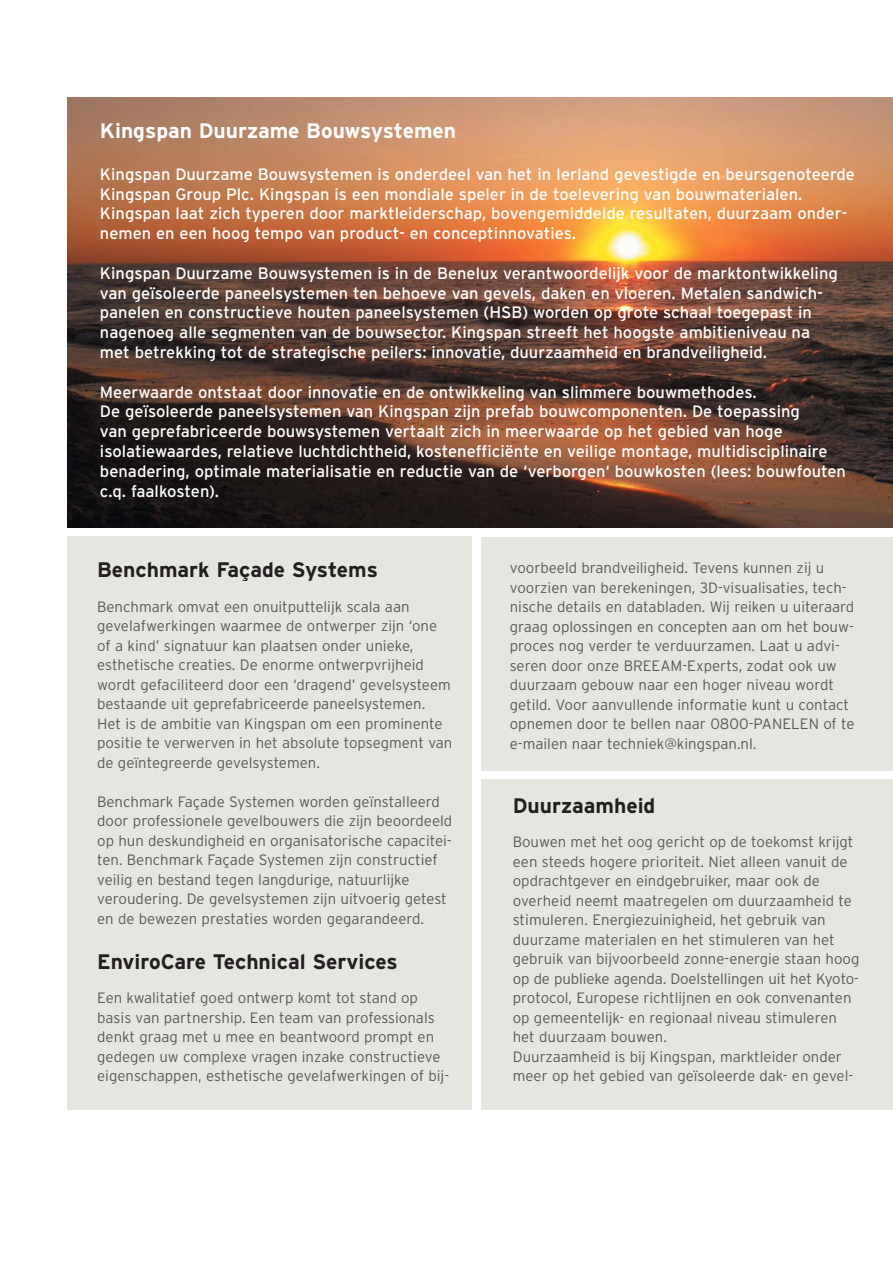
<style>
.page{position:relative;width:893px;height:1263px;background:#fff}
.page>*{position:absolute;margin:0;border:0;box-sizing:border-box;transform-origin:0 0}
.t1{font:700 21px "Interstate";color:#231f20}
.t2{font:700 21px "Interstate";color:#fff}
.t3{font:16.5px/19.8px "Interstate";color:#fff}
.t4{font:300 15px/19.5px "Interstate";color:#58595b}
</style>
<div class="page">
<div style="left:68px;top:537px;width:404px;height:573px;background:#e6e6e1"></div>
<div style="left:482px;top:537px;width:410px;height:233px;background:#e6e6e1"></div>
<div style="left:482px;top:779px;width:410px;height:331px;background:#e6e6e1"></div>
<img style="left:68px;top:98px;width:824px;height:429px">
<h1 class="t2" style="left:100px;top:123px;width:357px">Kingspan Duurzame Bouwsystemen</h1>
<p class="t3" style="left:100px;top:166px;width:756px">Kingspan Duurzame Bouwsystemen is onderdeel van het in Ierland gevestigde en beursgenoteerde Kingspan Group Plc. Kingspan is een mondiale speler in de toelevering van bouwmaterialen.<br>Kingspan laat zich typeren door marktleiderschap, bovengemiddelde resultaten, duurzaam onder&shy;nemen en een hoog tempo van product- en conceptinnovaties.</p>
<p class="t3" style="left:100px;top:265px;width:739px">Kingspan Duurzame Bouwsystemen is in de Benelux verantwoordelijk voor de marktontwikkeling van geïsoleerde paneelsystemen ten behoeve van gevels, daken en vloeren. Metalen sandwich&shy;panelen en constructieve houten paneelsystemen (HSB) worden op grote schaal toegepast in nagenoeg alle segmenten van de bouwsector. Kingspan streeft het hoogste ambitieniveau na met betrekking tot de strategische peilers: innovatie, duurzaamheid en brandveiligheid.</p>
<p class="t3" style="left:100px;top:384px;width:747px">Meerwaarde ontstaat door innovatie en de ontwikkeling van slimmere bouwmethodes.<br>De geïsoleerde paneelsystemen van Kingspan zijn prefab bouwcomponenten. De toepassing<br>van geprefabriceerde bouwsystemen vertaalt zich in meerwaarde op het gebied van hoge isolatiewaardes, relatieve luchtdichtheid, kostenefficiënte en veilige montage, multidisciplinaire benadering, optimale materialisatie en reductie van de ‘verborgen‘ bouwkosten (lees: bouwfouten c.q. faalkosten).</p>
<h1 class="t1" style="left:97px;top:562px;width:282px">Benchmark Façade Systems</h1>
<p class="t4" style="left:97px;top:598px;width:356px">Benchmark omvat een onuitputtelijk scala aan gevelafwerkingen waarmee de ontwerper zijn ‘one of a kind’ signatuur kan plaatsen onder unieke, esthetische creaties. De enorme ontwerpvrijheid wordt gefaciliteerd door een ‘dragend’ gevelsysteem bestaande uit geprefabriceerde paneelsystemen.<br>Het is de ambitie van Kingspan om een prominente positie te verwerven in het absolute topsegment van de geïntegreerde gevelsystemen.</p>
<p class="t4" style="left:97px;top:793px;width:356px">Benchmark Façade Systemen worden geïnstalleerd door professionele gevelbouwers die zijn beoordeeld op hun deskundigheid en organisatorische capacitei&shy;ten. Benchmark Façade Systemen zijn constructief veilig en bestand tegen langdurige, natuurlijke veroudering. De gevelsystemen zijn uitvoerig getest en de bewezen prestaties worden gegarandeerd.</p>
<h1 class="t1" style="left:97px;top:954px;width:302px">EnviroCare Technical Services</h1>
<p class="t4" style="left:97px;top:990px;width:353px">Een kwalitatief goed ontwerp komt tot stand op basis van partnership. Een team van professionals denkt graag met u mee en beantwoord prompt en gedegen uw complexe vragen inzake constructieve eigenschappen, esthetische gevelafwerkingen of bij-</p>
<p class="t4" style="left:510px;top:560px;width:346px">voorbeeld brandveiligheid. Tevens kunnen zij u voorzien van berekeningen, 3D-visualisaties, tech&shy;nische details en databladen. Wij reiken u uiteraard graag oplossingen en concepten aan om het bouw&shy;proces nog verder te verduurzamen. Laat u advi&shy;seren door onze BREEAM-Experts, zodat ook uw duurzaam gebouw naar een hoger niveau wordt getild. Voor aanvullende informatie kunt u contact opnemen door te bellen naar 0800-PANELEN of te e-mailen naar techniek@kingspan.nl.</p>
<h1 class="t1" style="left:513px;top:797px;width:144px">Duurzaamheid</h1>
<p class="t4" style="left:513px;top:834px;width:348px">Bouwen met het oog gericht op de toekomst krijgt een steeds hogere prioriteit. Niet alleen vanuit de opdrachtgever en eindgebruiker, maar ook de overheid neemt maatregelen om duurzaamheid te stimuleren. Energiezuinigheid, het gebruik van duurzame materialen en het stimuleren van het gebruik van bijvoorbeeld zonne-energie staan hoog op de publieke agenda. Doelstellingen uit het Kyoto&shy;protocol, Europese richtlijnen en ook convenanten op gemeentelijk- en regionaal niveau stimuleren het duurzaam bouwen.<br>Duurzaamheid is bij Kingspan, marktleider onder meer op het gebied van geïsoleerde dak- en gevel-</p>
</div>
